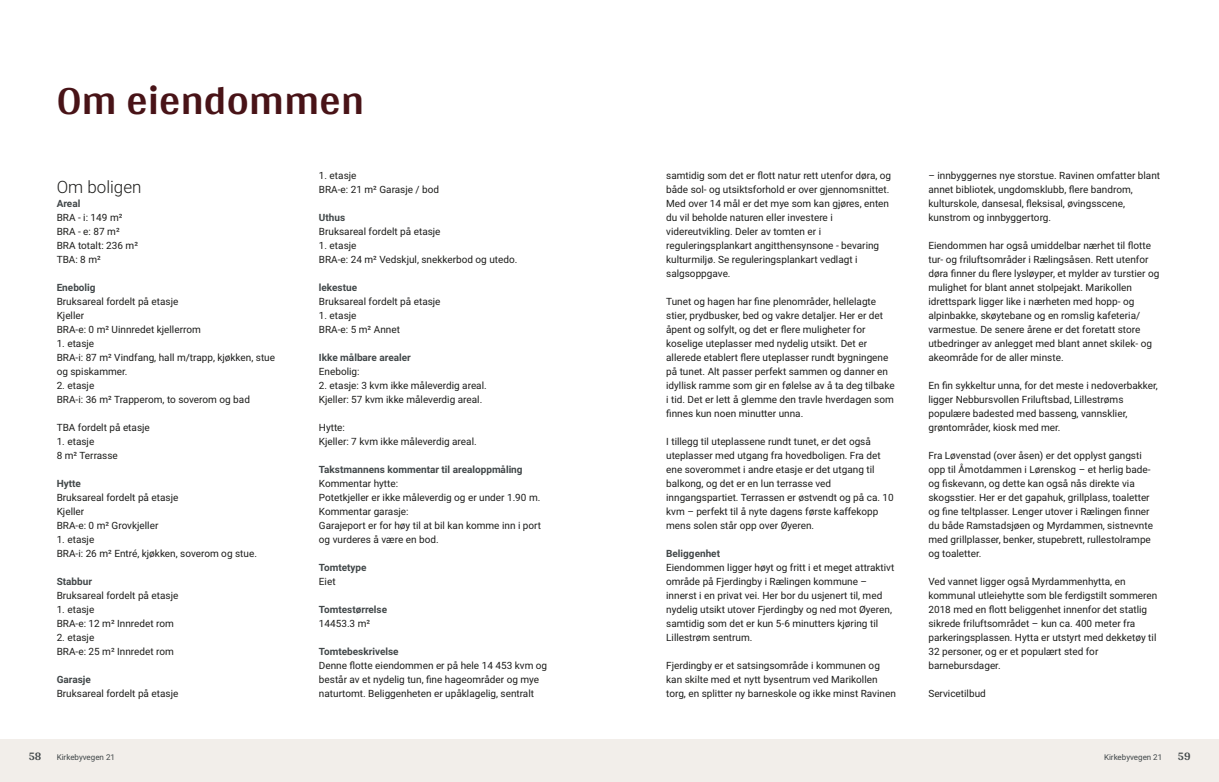
<style>
.page{position:relative;width:1219px;height:782px;background:#fff}
.page>*{position:absolute;margin:0;border:0;box-sizing:border-box;transform-origin:0 0}
.t1{font:700 42px "Arya";color:#481317}
.t2{font:300 17px "Roboto";color:#1d1d1b}
.t3{font:700 12px "Arya";color:#414749}
.t4{font:10px/14px "Roboto";color:#1d1d1b}
.t5{font:700 10px "Roboto";color:#414749}
.t6{font:8px "Roboto";color:#414749}
</style>
<div class="page">
<div style="left:0;top:739px;width:612px;height:42px;background:#f2eeea"></div>
<div style="left:607px;top:739px;width:612px;height:42px;background:#f2eeea"></div>
<h1 class="t1" style="left:57px;top:75px;width:309px">Om eiendommen</h1>
<h2 class="t2" style="left:57px;top:174px;width:86px">Om boligen</h2>
<p class="t5" style="left:57px;top:196px;width:25px">Areal</p>
<p class="t4" style="left:57px;top:209px;width:83px">BRA ‑ i: 149 m²<br>BRA ‑ e: 87 m²<br>BRA totalt: 236 m²<br>TBA: 8 m²</p>
<p class="t5" style="left:57px;top:280px;width:40px">Enebolig</p>
<p class="t4" style="left:57px;top:293px;width:146px">Bruksareal fordelt på etasje<br>Kjeller<br>BRA‑e: 0 m² Uinnredet kjellerrom</p>
<p class="t4" style="left:57px;top:335px;width:220px">1. etasje<br>BRA‑i: 87 m² Vindfang, hall m/trapp, kjøkken, stue og spiskammer.</p>
<p class="t4" style="left:57px;top:377px;width:195px">2. etasje<br>BRA‑i: 36 m² Trapperom, to soverom og bad</p>
<p class="t4" style="left:57px;top:419px;width:95px">TBA fordelt på etasje</p>
<p class="t4" style="left:57px;top:433px;width:63px">1. etasje<br>8 m² Terrasse</p>
<p class="t5" style="left:57px;top:476px;width:26px">Hytte</p>
<p class="t4" style="left:57px;top:489px;width:123px">Bruksareal fordelt på etasje<br>Kjeller<br>BRA‑e: 0 m² Grovkjeller</p>
<p class="t4" style="left:57px;top:531px;width:202px">1. etasje<br>BRA‑i: 26 m² Entré, kjøkken, soverom og stue.</p>
<p class="t5" style="left:57px;top:574px;width:37px">Stabbur</p>
<p class="t4" style="left:57px;top:587px;width:123px">Bruksareal fordelt på etasje</p>
<p class="t4" style="left:57px;top:601px;width:119px">1. etasje<br>BRA‑e: 12 m² Innredet rom</p>
<p class="t4" style="left:57px;top:629px;width:119px">2. etasje<br>BRA‑e: 25 m² Innredet rom</p>
<p class="t5" style="left:57px;top:672px;width:36px">Garasje</p>
<p class="t4" style="left:57px;top:685px;width:123px">Bruksareal fordelt på etasje</p>
<p class="t3" style="left:28px;top:749px;width:15px">58</p>
<p class="t6" style="left:57px;top:751px;width:60px">Kirkebyvegen 21</p>
<p class="t4" style="left:319px;top:167px;width:122px">1. etasje<br>BRA‑e: 21 m² Garasje / bod</p>
<p class="t5" style="left:319px;top:210px;width:28px">Uthus</p>
<p class="t4" style="left:319px;top:223px;width:123px">Bruksareal fordelt på etasje</p>
<p class="t4" style="left:319px;top:237px;width:200px">1. etasje<br>BRA‑e: 24 m² Vedskjul, snekkerbod og utedo.</p>
<p class="t5" style="left:319px;top:280px;width:40px">lekestue</p>
<p class="t4" style="left:319px;top:293px;width:123px">Bruksareal fordelt på etasje</p>
<p class="t4" style="left:319px;top:307px;width:83px">1. etasje<br>BRA‑e: 5 m² Annet</p>
<p class="t5" style="left:319px;top:350px;width:93px">Ikke målbare arealer</p>
<p class="t4" style="left:319px;top:363px;width:42px">Enebolig:</p>
<p class="t4" style="left:319px;top:377px;width:169px">2. etasje: 3 kvm ikke måleverdig areal.<br>Kjeller: 57 kvm ikke måleverdig areal.</p>
<p class="t4" style="left:319px;top:419px;width:159px">Hytte:<br>Kjeller: 7 kvm ikke måleverdig areal.</p>
<p class="t5" style="left:319px;top:462px;width:205px">Takstmannens kommentar til arealoppmåling</p>
<p class="t4" style="left:319px;top:475px;width:224px">Kommentar hytte:<br>Potetkjeller er ikke måleverdig og er under 1.90 m.<br>Kommentar garasje:<br>Garajeport er for høy til at bil kan komme inn i port og vurderes å være en bod.</p>
<p class="t5" style="left:319px;top:560px;width:49px">Tomtetype</p>
<p class="t4" style="left:319px;top:573px;width:18px">Eiet</p>
<p class="t5" style="left:319px;top:602px;width:70px">Tomtestørrelse</p>
<p class="t4" style="left:319px;top:615px;width:53px">14453.3 m²</p>
<p class="t5" style="left:319px;top:644px;width:81px">Tomtebeskrivelse</p>
<p class="t4" style="left:319px;top:657px;width:230px">Denne flotte eiendommen er på hele 14 453 kvm og består av et nydelig tun, fine hageområder og mye naturtomt. Beliggenheten er upåklagelig, sentralt</p>
<p class="t4" style="left:666px;top:167px;width:227px">samtidig som det er flott natur rett utenfor døra, og både sol‑ og utsiktsforhold er over gjennomsnittet.<br>Med over 14 mål er det mye som kan gjøres, enten du vil beholde naturen eller investere i videreutvikling. Deler av tomten er i reguleringsplankart angitthensynsone ‑ bevaring kulturmiljø. Se reguleringsplankart vedlagt i salgsoppgave.</p>
<p class="t4" style="left:666px;top:293px;width:230px">Tunet og hagen har fine plenområder, hellelagte stier, prydbusker, bed og vakre detaljer. Her er det åpent og solfylt, og det er flere muligheter for koselige uteplasser med nydelig utsikt. Det er allerede etablert flere uteplasser rundt bygningene på tunet. Alt passer perfekt sammen og danner en idyllisk ramme som gir en følelse av å ta deg tilbake i tid. Det er lett å glemme den travle hverdagen som finnes kun noen minutter unna.</p>
<p class="t4" style="left:666px;top:433px;width:229px">I tillegg til uteplassene rundt tunet, er det også uteplasser med utgang fra hovedboligen. Fra det ene soverommet i andre etasje er det utgang til balkong, og det er en lun terrasse ved inngangspartiet. Terrassen er østvendt og på ca. 10 kvm – perfekt til å nyte dagens første kaffekopp mens solen står opp over Øyeren.</p>
<p class="t5" style="left:666px;top:546px;width:55px">Beliggenhet</p>
<p class="t4" style="left:666px;top:559px;width:230px">Eiendommen ligger høyt og fritt i et meget attraktivt område på Fjerdingby i Rælingen kommune – innerst i en privat vei. Her bor du usjenert til, med nydelig utsikt utover Fjerdingby og ned mot Øyeren, samtidig som det er kun 5‑6 minutters kjøring til Lillestrøm sentrum.</p>
<p class="t4" style="left:666px;top:657px;width:231px">Fjerdingby er et satsingsområde i kommunen og kan skilte med et nytt bysentrum ved Marikollen torg, en splitter ny barneskole og ikke minst Ravinen</p>
<p class="t4" style="left:928px;top:167px;width:233px">– innbyggernes nye storstue. Ravinen omfatter blant annet bibliotek, ungdomsklubb, flere bandrom, kulturskole, dansesal, fleksisal, øvingsscene, kunstrom og innbyggertorg.</p>
<p class="t4" style="left:928px;top:237px;width:233px">Eiendommen har også umiddelbar nærhet til flotte tur‑ og friluftsområder i Rælingsåsen. Rett utenfor døra finner du flere lysløyper, et mylder av turstier og mulighet for blant annet stolpejakt. Marikollen idrettspark ligger like i nærheten med hopp‑ og alpinbakke, skøytebane og en romslig kafeteria/ varmestue. De senere årene er det foretatt store utbedringer av anlegget med blant annet skilek‑ og akeområde for de aller minste.</p>
<p class="t4" style="left:928px;top:377px;width:231px">En fin sykkeltur unna, for det meste i nedoverbakker, ligger Nebbursvollen Friluftsbad, Lillestrøms populære badested med basseng, vannsklier, grøntområder, kiosk med mer.</p>
<p class="t4" style="left:928px;top:447px;width:226px">Fra Løvenstad (over åsen) er det opplyst gangsti opp til Åmotdammen i Lørenskog – et herlig bade‑ og fiskevann, og dette kan også nås direkte via skogsstier. Her er det gapahuk, grillplass, toaletter og fine teltplasser. Lenger utover i Rælingen finner du både Ramstadsjøen og Myrdammen, sistnevnte med grillplasser, benker, stupebrett, rullestolrampe og toaletter.</p>
<p class="t4" style="left:928px;top:573px;width:230px">Ved vannet ligger også Myrdammenhytta, en kommunal utleiehytte som ble ferdigstilt sommeren 2018 med en flott beliggenhet innenfor det statlig sikrede friluftsområdet – kun ca. 400 meter fra parkeringsplassen. Hytta er utstyrt med dekketøy til 32 personer, og er et populært sted for barnebursdager.</p>
<p class="t4" style="left:928px;top:685px;width:59px">Servicetilbud</p>
<p class="t6" style="left:1104px;top:751px;width:60px">Kirkebyvegen 21</p>
<p class="t3" style="left:1177px;top:749px;width:15px">59</p>
</div>
